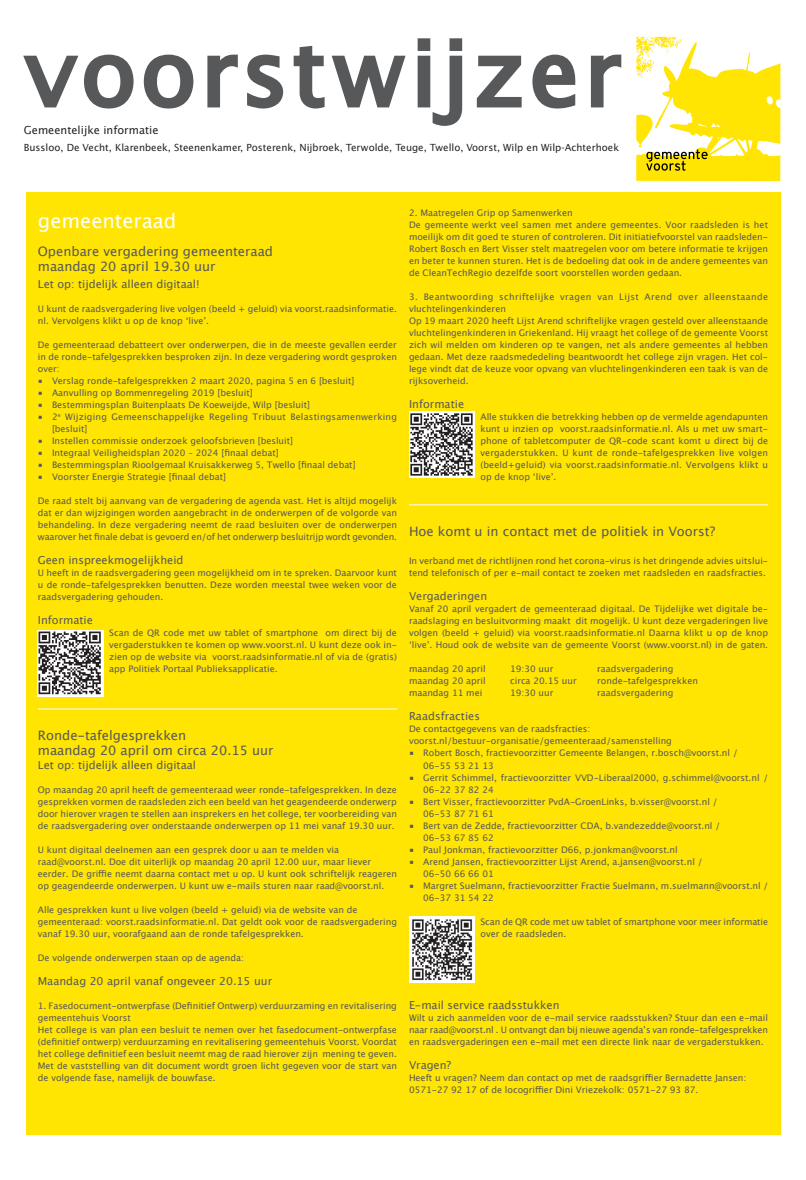
<style>
.page{position:relative;width:806px;height:1180px;background:#fff}
.page>*{position:absolute;margin:0;border:0;box-sizing:border-box;transform-origin:0 0}
.t1{font:90px "Lucida Sans";letter-spacing:.05em;color:#57585a}
.t2{font:20px "Lucida Grande";color:#fff}
.t3{font:13px/15.6px "Lucida Grande";color:#57585a}
.t4{font:11px "Lucida Grande";color:#57585a}
.t5{font:11px "Lucida Sans";color:#231f20}
.t6{font:9.8px "Lucida Sans";color:#231f20}
.t7{font:9px/12px "Lucida Grande";color:#57585a}
.t8{font:9px/12px "Lucida Grande";letter-spacing:.02em;color:#57585a}
</style>
<div class="page">
<svg style="left:23px;top:54px;width:111px;height:55px"></svg>
<svg style="left:143px;top:54px;width:51px;height:55px"></svg>
<svg style="left:207px;top:54px;width:77px;height:55px"></svg>
<svg style="left:293px;top:45px;width:113px;height:64px"></svg>
<svg style="left:417px;top:38px;width:46px;height:88px"></svg>
<svg style="left:476px;top:55px;width:46px;height:53px"></svg>
<svg style="left:532px;top:54px;width:44px;height:55px"></svg>
<svg style="left:590px;top:54px;width:32px;height:54px"></svg>
<svg style="left:636px;top:37px;width:144px;height:144px"></svg>
<img style="left:673px;top:149px;width:34px;height:10px">
<div style="left:26px;top:192px;width:754px;height:942px;background:#ffe501"></div>
<hr style="left:38px;top:708px;width:359px;height:1px;background:#fff">
<img style="left:38px;top:630px;width:66px;height:66px">
<hr style="left:409px;top:504px;width:358px;height:1px;background:#fff">
<img style="left:409px;top:411px;width:65px;height:66px">
<img style="left:409px;top:916px;width:65px;height:66px">
<h1 class="t1" style="left:25px;top:21px;width:597px">voorstwijzer</h1>
<p class="t6" style="left:24px;top:141px;width:596px">Bussloo, De Vecht, Klarenbeek, Steenenkamer, Posterenk, Nijbroek, Terwolde, Teuge, Twello, Voorst, Wilp en Wilp-Achterhoek</p>
<p class="t5" style="left:24px;top:124px;width:136px">Gemeentelijke informatie</p>
<h2 class="t2" style="left:38px;top:209px;width:140px">gemeenteraad</h2>
<h3 class="t3" style="left:38px;top:243px;width:236px">Openbare vergadering gemeenteraad maandag 20 april 19.30 uur</h3>
<p class="t4" style="left:38px;top:278px;width:163px">Let op: tijdelijk alleen digitaal!</p>
<p class="t7" style="left:38px;top:303px;width:360px">U kunt de raadsvergadering live volgen (beeld + geluid) via voorst.raadsinformatie. nl. Vervolgens klikt u op de knop ‘live’.</p>
<p class="t7" style="left:38px;top:339px;width:360px;text-align:justify">De gemeenteraad debatteert over onderwerpen, die in de meeste gevallen eerder in de ronde-tafelgesprekken besproken zijn. In deze vergadering wordt gesproken over:</p>
<p class="t7" style="left:38px;top:375px;width:318px">■ Verslag ronde-tafelgesprekken 2 maart 2020, pagina 5 en 6 [besluit]</p>
<p class="t7" style="left:38px;top:387px;width:216px">■ Aanvulling op Bommenregeling 2019 [besluit]</p>
<p class="t7" style="left:38px;top:399px;width:273px">■ Bestemmingsplan Buitenplaats De Koeweijde, Wilp [besluit]</p>
<p class="t8" style="left:52px;top:411px;width:346px;text-indent:-14px">■ 2<sup>e</sup> Wijziging Gemeenschappelijke Regeling Tribuut Belastingsamenwerking [besluit]</p>
<p class="t7" style="left:38px;top:435px;width:256px">■ Instellen commissie onderzoek geloofsbrieven [besluit]</p>
<p class="t7" style="left:38px;top:447px;width:242px">■ Integraal Veiligheidsplan 2020 – 2024 [finaal debat]</p>
<p class="t7" style="left:38px;top:459px;width:319px">■ Bestemmingsplan Rioolgemaal Kruisakkerweg 5, Twello [finaal debat]</p>
<p class="t7" style="left:38px;top:471px;width:190px">■ Voorster Energie Strategie [finaal debat]</p>
<p class="t7" style="left:38px;top:495px;width:360px;text-align:justify">De raad stelt bij aanvang van de vergadering de agenda vast. Het is altijd mogelijk dat er dan wijzigingen worden aangebracht in de onderwerpen of de volgorde van behandeling. In deze vergadering neemt de raad besluiten over de onderwerpen waarover het finale debat is gevoerd en/of het onderwerp besluitrijp wordt gevonden.</p>
<p class="t4" style="left:38px;top:554px;width:147px">Geen inspreekmogelijkheid</p>
<p class="t7" style="left:38px;top:567px;width:360px;text-align:justify">U heeft in de raadsvergadering geen mogelijkheid om in te spreken. Daarvoor kunt u de ronde-tafelgesprekken benutten. Deze worden meestal twee weken voor de raadsvergadering gehouden.</p>
<p class="t4" style="left:38px;top:614px;width:57px">Informatie</p>
<p class="t7" style="left:109px;top:627px;width:289px;text-align:justify">Scan de QR code met uw tablet of smartphone om direct bij de vergaderstukken te komen op www.voorst.nl. U kunt deze ook in&shy;zien op de website via voorst.raadsinformatie.nl of via de (gratis) app Politiek Portaal Publieksapplicatie.</p>
<h3 class="t3" style="left:38px;top:727px;width:237px">Ronde-tafelgesprekken<br>maandag 20 april om circa 20.15 uur</h3>
<p class="t4" style="left:38px;top:758px;width:160px">Let op: tijdelijk alleen digitaal</p>
<p class="t7" style="left:38px;top:783px;width:360px;text-align:justify">Op maandag 20 april heeft de gemeenteraad weer ronde-tafelgesprekken. In deze gesprekken vormen de raadsleden zich een beeld van het geagendeerde onderwerp door hierover vragen te stellen aan insprekers en het college, ter voorbereiding van de raadsvergadering over onderstaande onderwerpen op 11 mei vanaf 19.30 uur.</p>
<p class="t7" style="left:38px;top:843px;width:360px">U kunt digitaal deelnemen aan een gesprek door u aan te melden via raad@voorst.nl. Doe dit uiterlijk op maandag 20 april 12.00 uur, maar liever eerder. De griffie neemt daarna contact met u op. U kunt ook schriftelijk reageren op geagendeerde onderwerpen. U kunt uw e-mails sturen naar raad@voorst.nl.</p>
<p class="t7" style="left:38px;top:903px;width:360px">Alle gesprekken kunt u live volgen (beeld + geluid) via de website van de gemeenteraad: voorst.raadsinformatie.nl. Dat geldt ook voor de raadsvergadering vanaf 19.30 uur, voorafgaand aan de ronde tafelgesprekken.</p>
<p class="t7" style="left:38px;top:951px;width:207px">De volgende onderwerpen staan op de agenda:</p>
<p class="t4" style="left:38px;top:974px;width:236px">Maandag 20 april vanaf ongeveer 20.15 uur</p>
<p class="t7" style="left:38px;top:999px;width:360px">1. Fasedocument-ontwerpfase (Definitief Ontwerp) verduurzaming en revitalisering gemeentehuis Voorst<br>Het college is van plan een besluit te nemen over het fasedocument-ontwerpfase (definitief ontwerp) verduurzaming en revitalisering gemeentehuis Voorst. Voordat het college definitief een besluit neemt mag de raad hierover zijn mening te geven.<br>Met de vaststelling van dit document wordt groen licht gegeven voor de start van de volgende fase, namelijk de bouwfase.</p>
<p class="t7" style="left:409px;top:207px;width:360px">2. Maatregelen Grip op Samenwerken<br>De gemeente werkt veel samen met andere gemeentes. Voor raadsleden is het moeilijk om dit goed te sturen of controleren. Dit initiatiefvoorstel van raadsleden-Robert Bosch en Bert Visser stelt maatregelen voor om betere informatie te krijgen en beter te kunnen sturen. Het is de bedoeling dat ook in de andere gemeentes van de CleanTechRegio dezelfde soort voorstellen worden gedaan.</p>
<p class="t7" style="left:409px;top:291px;width:360px">3. Beantwoording schriftelijke vragen van Lijst Arend over alleenstaande vluchtelingenkinderen<br>Op 19 maart 2020 heeft Lijst Arend schriftelijke vragen gesteld over alleenstaande vluchtelingenkinderen in Griekenland. Hij vraagt het college of de gemeente Voorst zich wil melden om kinderen op te vangen, net als andere gemeentes al hebben gedaan. Met deze raadsmededeling beantwoordt het college zijn vragen. Het col&shy;lege vindt dat de keuze voor opvang van vluchtelingenkinderen een taak is van de rijksoverheid.</p>
<p class="t4" style="left:409px;top:398px;width:57px">Informatie</p>
<p class="t7" style="left:480px;top:411px;width:289px;text-align:justify">Alle stukken die betrekking hebben op de vermelde agendapunten kunt u inzien op voorst.raadsinformatie.nl. Als u met uw smart&shy;phone of tabletcomputer de QR-code scant komt u direct bij de vergaderstukken. U kunt de ronde-tafelgesprekken live volgen (beeld+geluid) via voorst.raadsinformatie.nl. Vervolgens klikt u op de knop ‘live’.</p>
<h3 class="t3" style="left:409px;top:523px;width:307px">Hoe komt u in contact met de politiek in Voorst?</h3>
<p class="t7" style="left:409px;top:555px;width:360px">In verband met de richtlijnen rond het corona-virus is het dringende advies uitslui&shy;tend telefonisch of per e-mail contact te zoeken met raadsleden en raadsfracties.</p>
<p class="t4" style="left:409px;top:590px;width:80px">Vergaderingen</p>
<p class="t7" style="left:409px;top:603px;width:360px;text-align:justify">Vanaf 20 april vergadert de gemeenteraad digitaal. De Tijdelijke wet digitale be&shy;raadslaging en besluitvorming maakt dit mogelijk. U kunt deze vergaderingen live volgen (beeld + geluid) via voorst.raadsinformatie.nl Daarna klikt u op de knop ‘live’. Houd ook de website van de gemeente Voorst (www.voorst.nl) in de gaten.</p>
<p class="t7" style="left:409px;top:663px;width:78px">maandag 20 april</p>
<p class="t7" style="left:510px;top:663px;width:45px">19:30 uur</p>
<p class="t7" style="left:597px;top:663px;width:77px">raadsvergadering</p>
<p class="t7" style="left:409px;top:675px;width:78px">maandag 20 april</p>
<p class="t7" style="left:510px;top:675px;width:68px">circa 20.15 uur</p>
<p class="t7" style="left:597px;top:675px;width:102px">ronde-tafelgesprekken</p>
<p class="t7" style="left:409px;top:687px;width:75px">maandag 11 mei</p>
<p class="t7" style="left:510px;top:687px;width:45px">19:30 uur</p>
<p class="t7" style="left:597px;top:687px;width:77px">raadsvergadering</p>
<p class="t4" style="left:409px;top:710px;width:72px">Raadsfracties</p>
<p class="t7" style="left:409px;top:723px;width:264px">De contactgegevens van de raadsfracties: voorst.nl/bestuur-organisatie/gemeenteraad/samenstelling</p>
<p class="t7" style="left:423px;top:747px;width:316px;text-indent:-14px">■ Robert Bosch, fractievoorzitter Gemeente Belangen, r.bosch@voorst.nl /<br>06-55 53 21 13</p>
<p class="t7" style="left:423px;top:771px;width:346px;text-indent:-14px">■ Gerrit Schimmel, fractievoorzitter VVD-Liberaal2000, g.schimmel@voorst.nl /<br>06-22 37 82 24</p>
<p class="t7" style="left:423px;top:795px;width:296px;text-indent:-14px">■ Bert Visser, fractievoorzitter PvdA-GroenLinks, b.visser@voorst.nl /<br>06-53 87 71 61</p>
<p class="t7" style="left:423px;top:819px;width:298px;text-indent:-14px">■ Bert van de Zedde, fractievoorzitter CDA, b.vandezedde@voorst.nl /<br>06-53 67 85 62</p>
<p class="t7" style="left:409px;top:843px;width:270px">■ Paul Jonkman, fractievoorzitter D66, p.jonkman@voorst.nl</p>
<p class="t7" style="left:423px;top:855px;width:280px;text-indent:-14px">■ Arend Jansen, fractievoorzitter Lijst Arend, a.jansen@voorst.nl /<br>06-50 66 66 01</p>
<p class="t7" style="left:423px;top:879px;width:346px;text-indent:-14px">■ Margret Suelmann, fractievoorzitter Fractie Suelmann, m.suelmann@voorst.nl /<br>06-37 31 54 22</p>
<p class="t7" style="left:480px;top:915px;width:289px">Scan de QR code met uw tablet of smartphone voor meer informatie over de raadsleden.</p>
<p class="t4" style="left:409px;top:998px;width:152px">E-mail service raadsstukken</p>
<p class="t7" style="left:409px;top:1011px;width:360px;text-align:justify">Wilt u zich aanmelden voor de e-mail service raadsstukken? Stuur dan een e-mail naar raad@voorst.nl . U ontvangt dan bij nieuwe agenda’s van ronde-tafelgesprekken en raadsvergaderingen een e-mail met een directe link naar de vergaderstukken.</p>
<p class="t4" style="left:409px;top:1058px;width:44px">Vragen?</p>
<p class="t7" style="left:409px;top:1071px;width:339px">Heeft u vragen? Neem dan contact op met de raadsgriffier Bernadette Jansen:<br>0571-27 92 17 of de locogriffier Dini Vriezekolk: 0571-27 93 87.</p>
</div>
